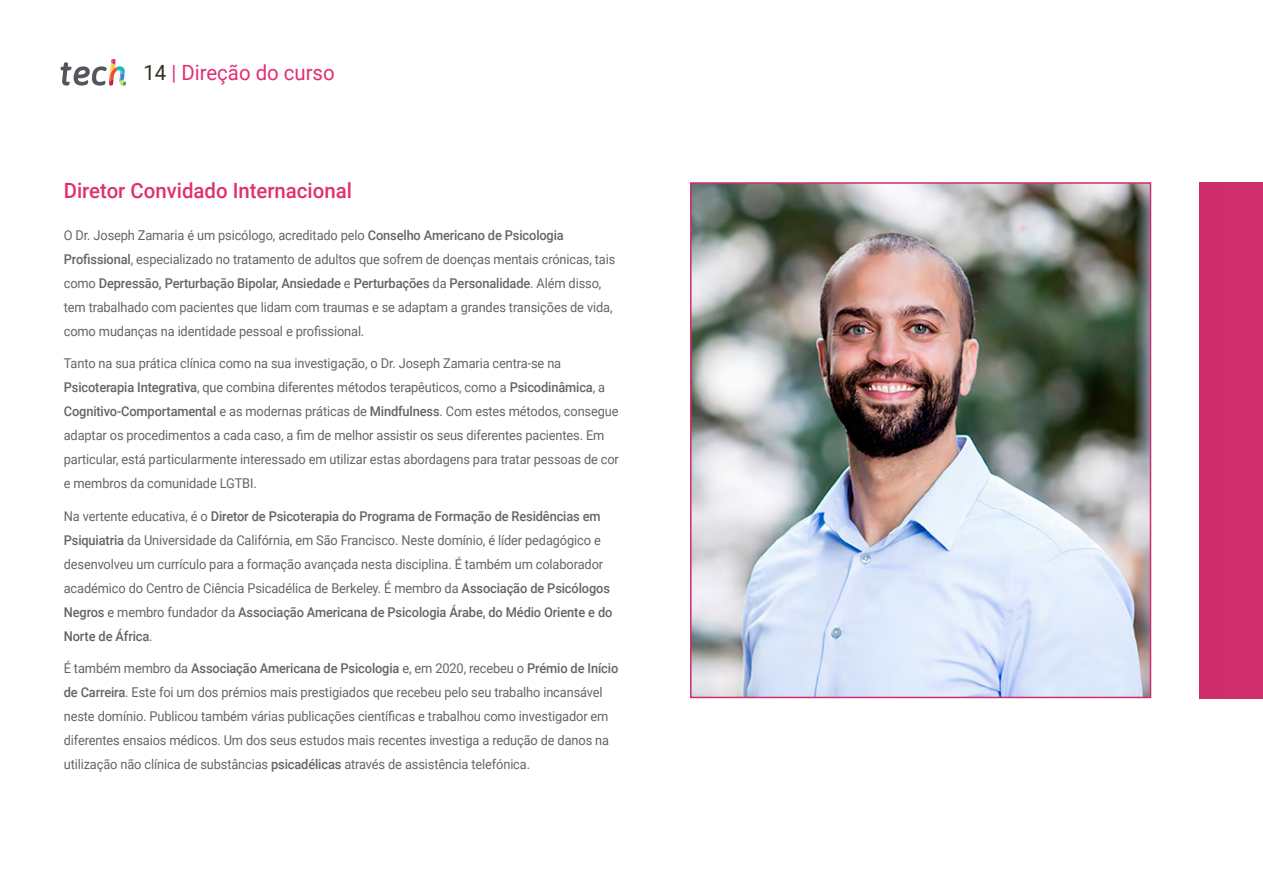
<style>
.page{position:relative;width:1263px;height:893px;background:#fff}
.page>*{position:absolute;margin:0;border:0;box-sizing:border-box;transform-origin:0 0}
.t1{font:500 21px "Roboto";color:#e03073}
.t2{font:21px "Roboto";color:#df3174}
.t3{font:13.5px/24px "Roboto";letter-spacing:-.01em;color:#656565;scale:.95 1}
.s1{color:#312e20}
.s2{font-weight:500}
</style>
<div class="page">
<img style="left:693px;top:185px;width:455px;height:510px">
<div style="left:690px;top:182px;width:461px;height:516px;border:2px solid #ce2e6b"></div>
<div style="left:1199px;top:182px;width:64px;height:516px;background:#ce2e6b"></div>
<svg style="left:61px;top:59px;width:65px;height:27px"></svg>
<h1 class="t2" style="left:144px;top:57px;width:193px"><span class="s1">14</span> | Direção do curso</h1>
<h1 class="t1" style="left:64px;top:176px;width:290px">Diretor Convidado Internacional</h1>
<p class="t3" style="left:64px;top:222px;width:582px">O Dr. Joseph Zamaria é um psicólogo, acreditado pelo <span class="s2">Conselho Americano de Psicologia Profissional</span>, especializado no tratamento de adultos que sofrem de doenças mentais crónicas, tais como <span class="s2">Depressão, Perturbação Bipolar, Ansiedade</span> e <span class="s2">Perturbações</span> da <span class="s2">Personalidade</span>. Além disso, tem trabalhado com pacientes que lidam com traumas e se adaptam a grandes transições de vida, como mudanças na identidade pessoal e profissional.</p>
<p class="t3" style="left:64px;top:351px;width:586px">Tanto na sua prática clínica como na sua investigação, o Dr. Joseph Zamaria centra-se na <span class="s2">Psicoterapia Integrativa</span>, que combina diferentes métodos terapêuticos, como a <span class="s2">Psicodinâmica</span>, a <span class="s2">Cognitivo-Comportamental</span> e as modernas práticas de <span class="s2">Mindfulness</span>. Com estes métodos, consegue adaptar os procedimentos a cada caso, a fim de melhor assistir os seus diferentes pacientes. Em particular, está particularmente interessado em utilizar estas abordagens para tratar pessoas de cor e membros da comunidade LGTBI.</p>
<p class="t3" style="left:64px;top:503px;width:579px">Na vertente educativa, é o <span class="s2">Diretor de Psicoterapia do Programa de Formação de Residências em Psiquiatria</span> da Universidade da Califórnia, em São Francisco. Neste domínio, é líder pedagógico e desenvolveu um currículo para a formação avançada nesta disciplina. É também um colaborador académico do Centro de Ciência Psicadélica de Berkeley. É membro da <span class="s2">Associação de Psicólogos Negros</span> e membro fundador da <span class="s2">Associação Americana de Psicologia Árabe, do Médio Oriente e do Norte de África</span>.</p>
<p class="t3" style="left:64px;top:656px;width:585px">É também membro da <span class="s2">Associação Americana de Psicologia</span> e, em 2020, recebeu o <span class="s2">Prémio de Início de Carreira</span>. Este foi um dos prémios mais prestigiados que recebeu pelo seu trabalho incansável neste domínio. Publicou também várias publicações científicas e trabalhou como investigador em diferentes ensaios médicos. Um dos seus estudos mais recentes investiga a redução de danos na utilização não clínica de substâncias <span class="s2">psicadélicas</span> através de assistência telefónica.</p>
</div>
